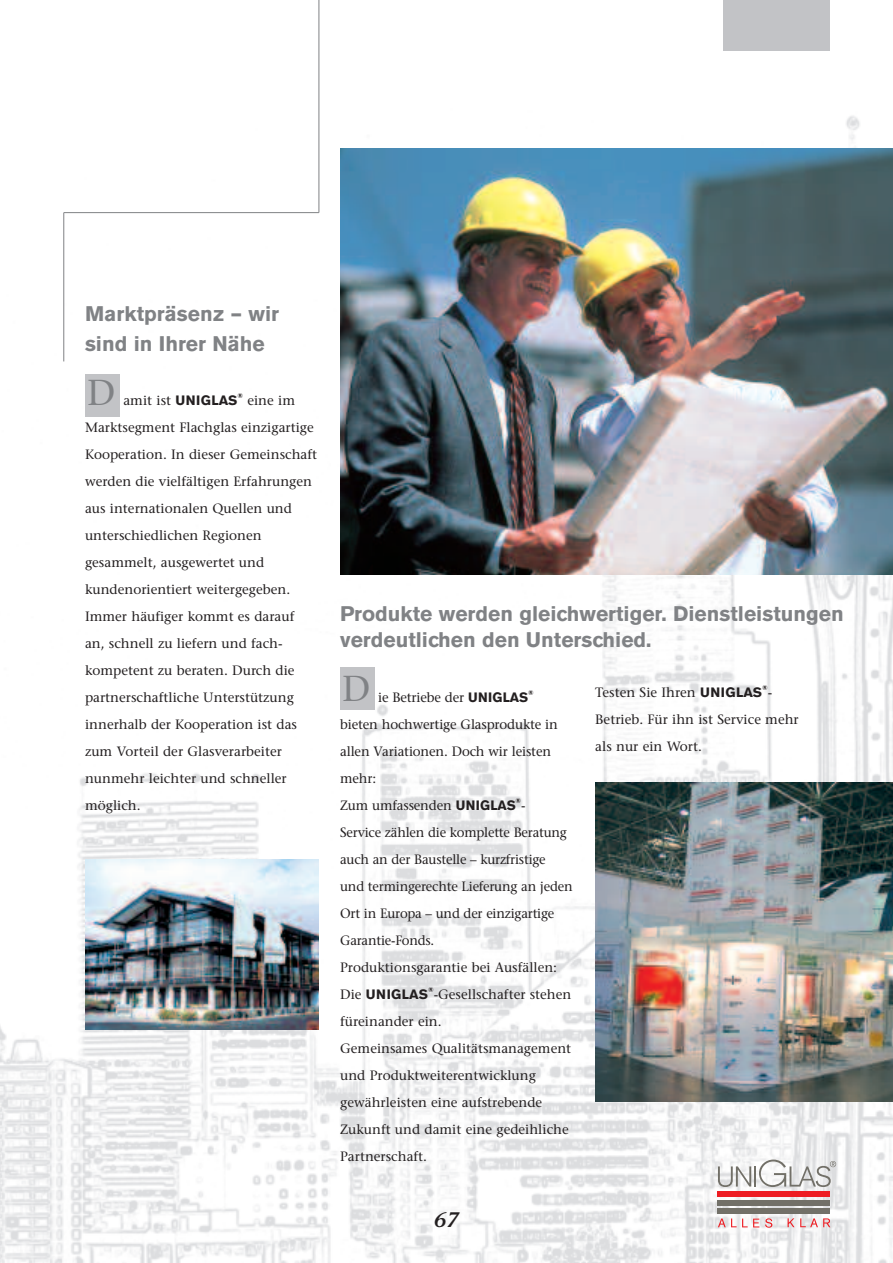
<style>
.page{position:relative;width:893px;height:1263px;background:#fff}
.page>*{position:absolute;margin:0;border:0;box-sizing:border-box;transform-origin:0 0}
.t1{font:36px "Stone Serif";color:#808285}
.t2{font:700 21px/30px "Akzidenz Grotesk BE";color:#808285}
.t3{font:italic 600 21px "Stone Serif";color:#231f20}
.t4{font:13.5px/27px "Stone Serif";color:#231f20}
.t5{font:700 6.75px "Akzidenz Grotesk BE";color:#231f20}
.s1{font-family:"Akzidenz Grotesk BE";font-weight:700}
</style>
<div class="page">
<img style="left:0;top:89px;width:893px;height:1174px">
<img style="left:340px;top:149px;width:553px;height:425px">
<div style="left:85px;top:374px;width:34px;height:43px;background:#c2c3c6"></div>
<hr style="left:319px;top:0;width:1px;height:213px;background:#808285">
<hr style="left:64px;top:212px;width:255px;height:1px;background:#808285">
<hr style="left:63px;top:213px;width:1px;height:148px;background:#808285">
<div style="left:340px;top:668px;width:34px;height:42px;background:#c2c3c6"></div>
<img style="left:85px;top:859px;width:234px;height:170px">
<img style="left:595px;top:782px;width:298px;height:319px">
<div style="left:723px;top:0;width:106px;height:51px;background:#c2c3c6"></div>
<div style="left:718px;top:1191px;width:112px;height:5px;background:#ee1d23"></div>
<div style="left:718px;top:1200px;width:112px;height:5px;background:#727068"></div>
<div style="left:718px;top:1208px;width:112px;height:6px;background:#727068"></div>
<svg style="left:718px;top:1218px;width:41px;height:9px"></svg>
<svg style="left:765px;top:1218px;width:7px;height:10px"></svg>
<svg style="left:788px;top:1218px;width:6px;height:9px"></svg>
<svg style="left:800px;top:1218px;width:30px;height:9px"></svg>
<svg style="left:718px;top:1166px;width:33px;height:21px"></svg>
<hr style="left:754px;top:1166px;width:2px;height:20px;background:#727068">
<svg style="left:759px;top:1159px;width:77px;height:28px"></svg>
<h2 class="t2" style="left:85px;top:300px;width:196px">Marktpräsenz – wir sind in Ihrer Nähe</h2>
<h1 class="t1" style="left:87px;top:378px;width:30px">D</h1>
<p class="t4" style="left:123px;top:388px;width:116px">amit ist <span class="s1">UNIGLAS</span></p>
<p class="t5" style="left:238px;top:393px;width:7px">®</p>
<p class="t4" style="left:85px;top:388px;width:234px;text-indent:162px">eine im<br>Marktsegment Flachglas einzigartige<br>Kooperation. In dieser Gemeinschaft werden die vielfältigen Erfahrungen aus internationalen Quellen und unterschiedlichen Regionen gesammelt, ausgewertet und kundenorientiert weitergegeben.<br>Immer häufiger kommt es darauf an, schnell zu liefern und fach&shy;kompetent zu beraten. Durch die partnerschaftliche Unterstützung innerhalb der Kooperation ist das zum Vorteil der Glasverarbeiter nunmehr leichter und schneller möglich.</p>
<h2 class="t2" style="left:340px;top:602px;width:505px;line-height:26.2px">Produkte werden gleichwertiger. Dienstleistungen verdeutlichen den Unterschied.</h2>
<p class="t4" style="left:595px;top:680px;width:179px">Testen Sie Ihren <span class="s1">UNIGLAS</span> -</p>
<h1 class="t1" style="left:342px;top:675px;width:30px">D</h1>
<p class="t5" style="left:762px;top:685px;width:7px">®</p>
<p class="t4" style="left:595px;top:707px;width:205px">Betrieb. Für ihn ist Service mehr als nur ein Wort.</p>
<p class="t4" style="left:378px;top:685px;width:152px">ie Betriebe der <span class="s1">UNIGLAS</span></p>
<p class="t5" style="left:528px;top:690px;width:7px">®</p>
<p class="t4" style="left:340px;top:712px;width:219px">bieten hochwertige Glasprodukte in allen Variationen. Doch wir leisten mehr:<br>Zum umfassenden <span class="s1">UNIGLAS</span> -</p>
<p class="t5" style="left:516px;top:798px;width:7px">®</p>
<p class="t4" style="left:340px;top:820px;width:234px">Service zählen die komplette Beratung auch an der Baustelle – kurzfristige und termingerechte Lieferung an jeden Ort in Europa – und der einzigartige Garantie-Fonds.<br>Produktionsgarantie bei Ausfällen:<br>Die <span class="s1">UNIGLAS</span> -Gesellschafter stehen</p>
<p class="t5" style="left:428px;top:987px;width:7px">®</p>
<p class="t4" style="left:340px;top:1009px;width:233px">füreinander ein.<br>Gemeinsames Qualitätsmanagement und Produktweiterentwicklung gewährleisten eine aufstrebende<br>Zukunft und damit eine gedeihliche<br>Partnerschaft.</p>
<h2 class="t3" style="left:434px;top:1212px;width:26px">67</h2>
</div>
